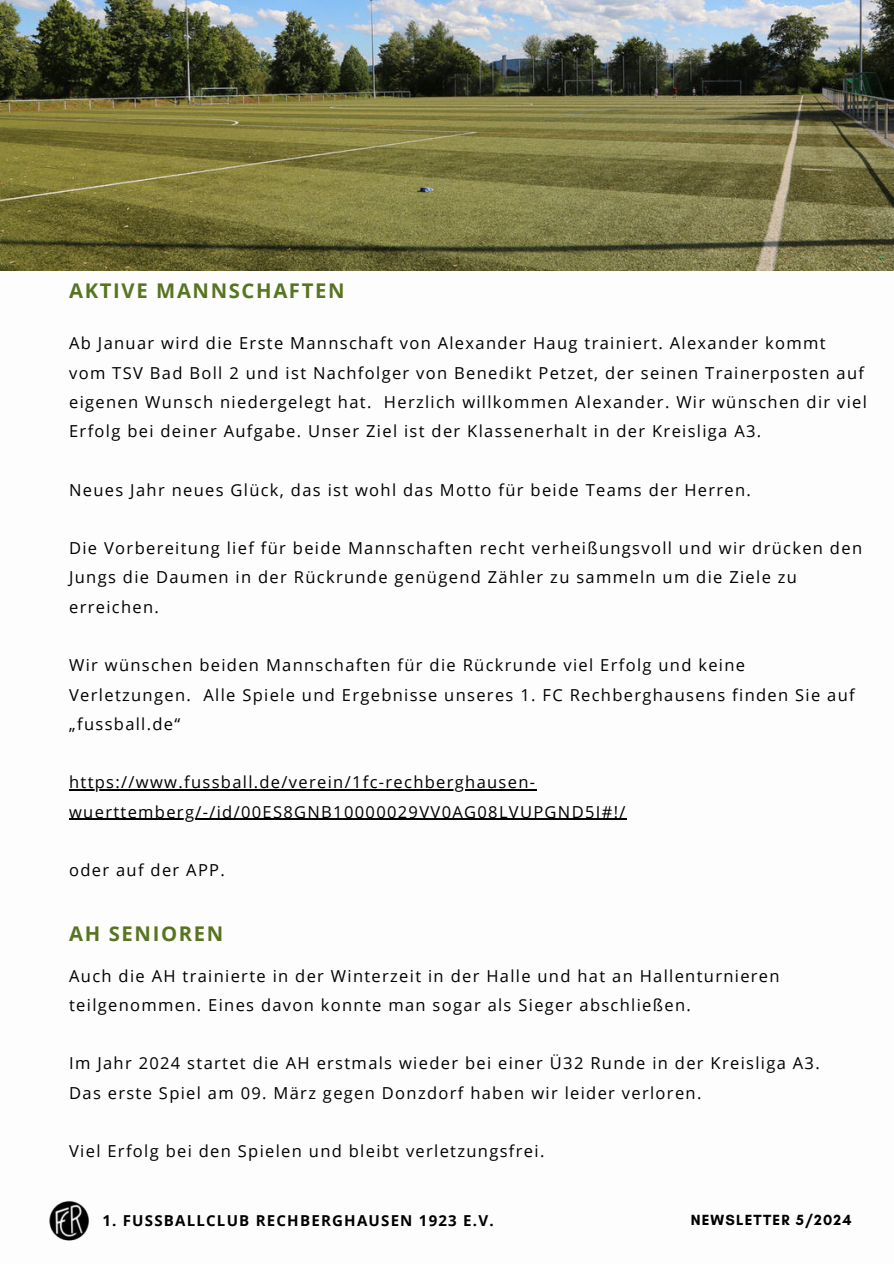
<style>
.page{position:relative;width:894px;height:1264px;background:#fff}
.page>*{position:absolute;margin:0;border:0;box-sizing:border-box;transform-origin:0 0}
.t1{font:700 20.25px "Open Sans";letter-spacing:.08em;color:#577421}
.t2{font:16.5px/29.2px "Open Sans";letter-spacing:.08em;color:#000}
.t3{font:700 15px "Open Sans";letter-spacing:.08em;color:#000}
.t4{font:700 15px "Glacial Indifference";letter-spacing:.08em;color:#000}
</style>
<div class="page">
<hr style="left:69px;top:789px;width:467px;height:1px;background:#000">
<hr style="left:69px;top:818px;width:557px;height:1px;background:#000">
<img style="left:0;top:0;width:893px;height:270px">
<img style="left:49px;top:1200px;width:40px;height:40px;border-radius:50%">
<p class="t1" style="left:69px;top:276px;width:277px">AKTIVE MANNSCHAFTEN</p>
<p class="t2" style="left:69px;top:328px;width:799px">Ab Januar wird die Erste Mannschaft von Alexander Haug trainiert. Alexander kommt<br>vom TSV Bad Boll 2 und ist Nachfolger von Benedikt Petzet, der seinen Trainerposten auf eigenen Wunsch niedergelegt hat. Herzlich willkommen Alexander. Wir wünschen dir viel Erfolg bei deiner Aufgabe. Unser Ziel ist der Klassenerhalt in der Kreisliga A3.</p>
<p class="t2" style="left:69px;top:474px;width:683px">Neues Jahr neues Glück, das ist wohl das Motto für beide Teams der Herren.</p>
<p class="t2" style="left:69px;top:533px;width:794px">Die Vorbereitung lief für beide Mannschaften recht verheißungsvoll und wir drücken den<br>Jungs die Daumen in der Rückrunde genügend Zähler zu sammeln um die Ziele zu erreichen.</p>
<p class="t2" style="left:69px;top:650px;width:786px">Wir wünschen beiden Mannschaften für die Rückrunde viel Erfolg und keine<br>Verletzungen. Alle Spiele und Ergebnisse unseres 1. FC Rechberghausens finden Sie auf „fussball.de“</p>
<p class="t2" style="left:69px;top:767px;width:557px">https://www.fussball.de/verein/1fc-rechberghausen&shy;wuerttemberg/-/id/00ES8GNB10000029VV0AG08LVUPGND5I#!/</p>
<p class="t2" style="left:69px;top:855px;width:157px">oder auf der APP.</p>
<p class="t1" style="left:69px;top:919px;width:156px">AH SENIOREN</p>
<p class="t2" style="left:69px;top:960px;width:711px">Auch die AH trainierte in der Winterzeit in der Halle und hat an Hallenturnieren teilgenommen. Eines davon konnte man sogar als Sieger abschließen.</p>
<p class="t2" style="left:69px;top:1048px;width:752px">Im Jahr 2024 startet die AH erstmals wieder bei einer Ü32 Runde in der Kreisliga A3.<br>Das erste Spiel am 09. März gegen Donzdorf haben wir leider verloren.</p>
<p class="t2" style="left:69px;top:1136px;width:476px">Viel Erfolg bei den Spielen und bleibt verletzungsfrei.</p>
<p class="t3" style="left:102px;top:1210px;width:392px">1. FUSSBALLCLUB RECHBERGHAUSEN 1923 E.V.</p>
<p class="t4" style="left:690px;top:1210px;width:162px">NEWSLETTER 5/2024</p>
</div>
